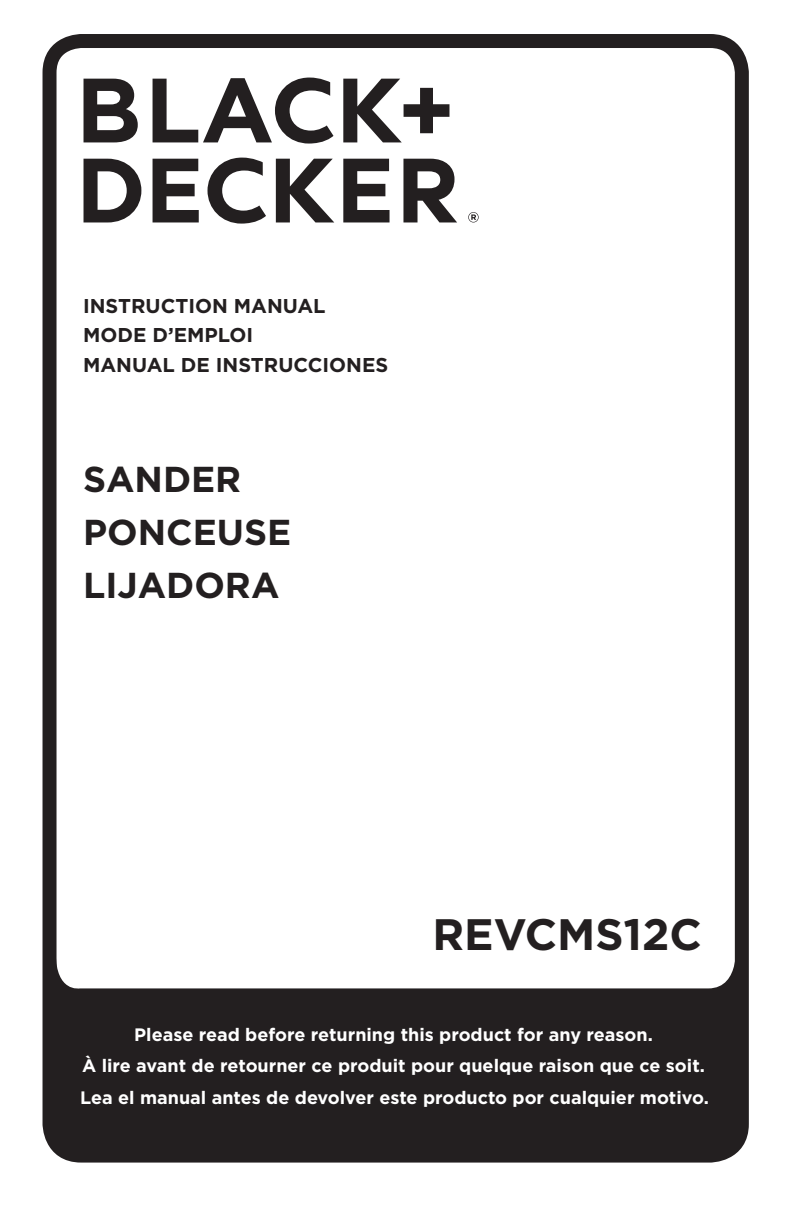
<style>
.page{position:relative;width:792px;height:1224px;background:#fff}
.page>*{position:absolute;margin:0;border:0;box-sizing:border-box;transform-origin:0 0}
.t1{font:700 44px "Gotham";color:#231f20}
.t2{font:700 36px/52.8px "Gotham";color:#231f20}
.t3{font:700 20px/29.6px "Gotham";color:#231f20}
.t4{font:700 18px/31.2px "Gotham";color:#fff;text-align:center}
</style>
<div class="page">
<svg style="left:58px;top:966px;width:676px;height:182px;background:#3d3a3b"></svg>
<svg style="left:84px;top:78px;width:373px;height:146px"></svg>
<svg style="left:468px;top:212px;width:11px;height:10px"></svg>
<div style="left:43px;top:34px;width:706px;height:1129px;border:14px solid #231f20;border-radius:32px"></div>
<p class="t3" style="left:83px;top:291px;width:307px">INSTRUCTION MANUAL<br>MODE D’EMPLOI<br>MANUAL DE INSTRUCCIONES</p>
<h2 class="t2" style="left:83px;top:452px;width:210px">SANDER<br>PONCEUSE<br>LIJADORA</h2>
<h1 class="t1" style="left:433px;top:905px;width:271px">REVCMS12C</h1>
<p class="t4" style="left:80px;top:1019px;width:630px">Please read before returning this product for any reason.<br>À lire avant de retourner ce produit pour quelque raison que ce soit.<br>Lea el manual antes de devolver este producto por cualquier motivo.</p>
</div>
